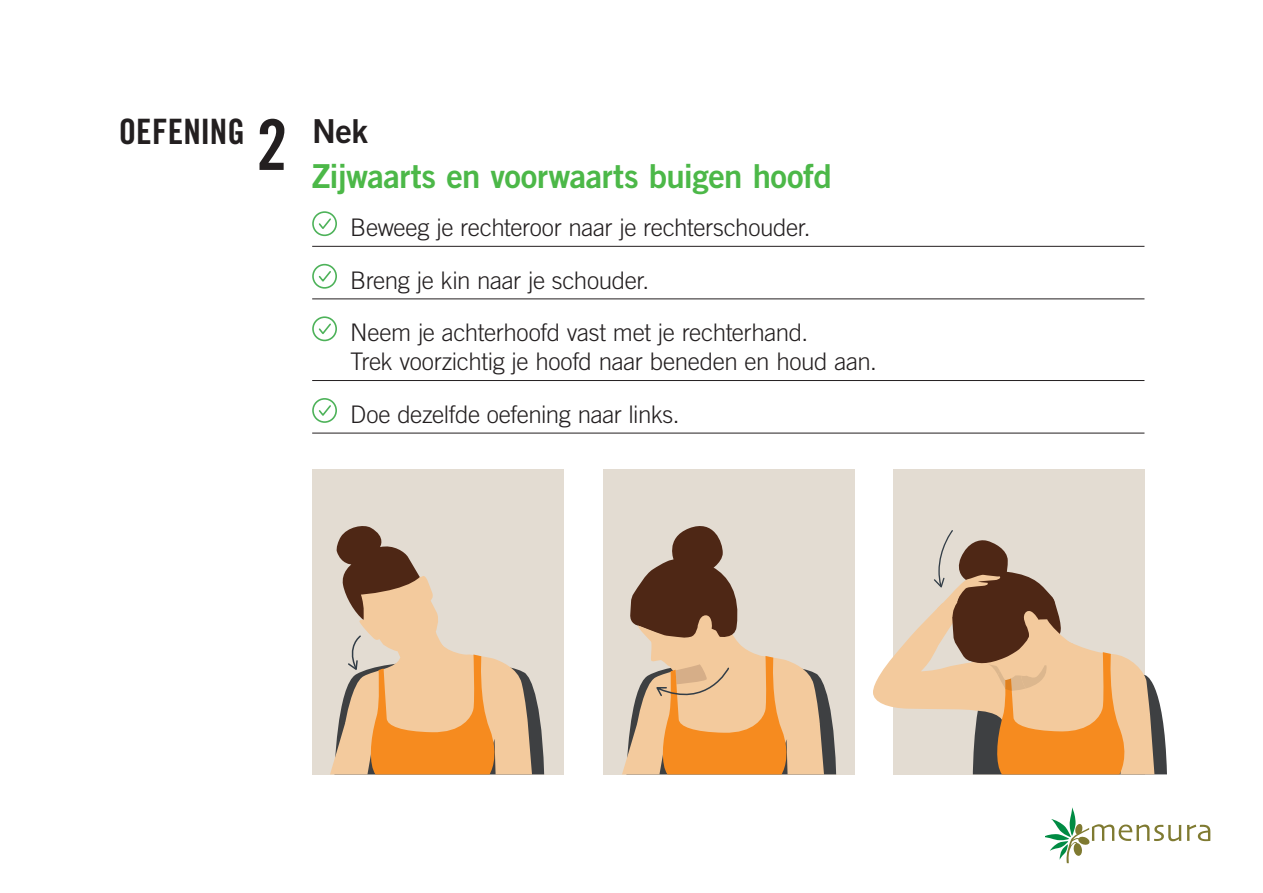
<style>
.page{position:relative;width:1263px;height:893px;background:#fff}
.page>*{position:absolute;margin:0;border:0;box-sizing:border-box;transform-origin:0 0}
.t1{font:69.9px "Trade Gothic LT Std Bd Cn 20";color:#231f20}
.t2{font:34.95px "Trade Gothic LT Std Bd Cn 20";color:#231f20}
.t3{font:33px "Trade Gothic LT Std Bd 2";letter-spacing:-.015em;color:#4cb848}
.t4{font:33px "Trade Gothic LT Std Bd 2";color:#231f20}
.t5{font:300 24.15px/52.5px "Trade Gothic LT Std";letter-spacing:-.02em;color:#231f20}
</style>
<div class="page">
<svg style="left:1187px;top:824px;width:23px;height:17px"></svg>
<svg style="left:1046px;top:807px;width:135px;height:56px"></svg>
<div style="left:893px;top:469px;width:251px;height:305px;background:#e3dcd2"></div>
<div style="left:312px;top:469px;width:252px;height:305px;background:#e3dcd2"></div>
<div style="left:603px;top:469px;width:252px;height:305px;background:#e3dcd2"></div>
<svg style="left:330px;top:526px;width:214px;height:248px"></svg>
<svg style="left:873px;top:530px;width:294px;height:244px"></svg>
<svg style="left:622px;top:526px;width:214px;height:248px"></svg>
<hr style="left:312px;top:246px;width:833px;height:1px;background:#231f20">
<hr style="left:312px;top:298px;width:833px;height:1px;background:#231f20">
<hr style="left:312px;top:380px;width:833px;height:1px;background:#231f20">
<hr style="left:312px;top:433px;width:833px;height:1px;background:#231f20">
<svg style="left:312px;top:211px;width:25px;height:26px"></svg>
<svg style="left:312px;top:263px;width:25px;height:26px"></svg>
<svg style="left:312px;top:316px;width:25px;height:26px"></svg>
<svg style="left:312px;top:398px;width:25px;height:25px"></svg>
<h2 class="t2" style="left:119px;top:110px;width:127px">OEFENING</h2>
<h1 class="t1" style="left:256px;top:102px;width:33px">2</h1>
<h3 class="t4" style="left:312px;top:111px;width:57px">Nek</h3>
<h3 class="t3" style="left:312px;top:156px;width:521px">Zijwaarts en voorwaarts buigen hoofd</h3>
<p class="t5" style="left:350px;top:201px;width:462px">Beweeg je rechteroor naar je rechterschouder.<br>Breng je kin naar je schouder.<br>Neem je achterhoofd vast met je rechterhand.</p>
<p class="t5" style="left:350px;top:335px;width:528px">Trek voorzichtig je hoofd naar beneden en houd aan.<br>Doe dezelfde oefening naar links.</p>
</div>
